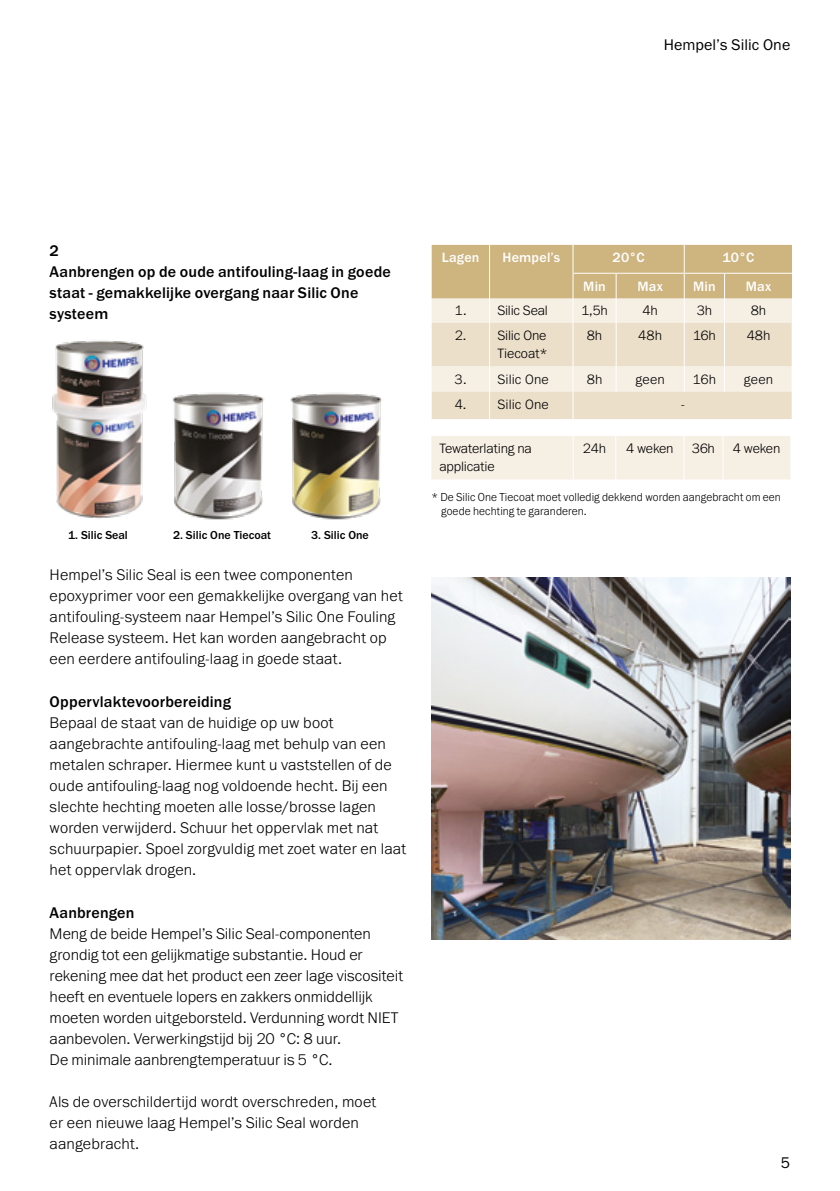
<style>
.page{position:relative;width:840px;height:1191px;background:#fff}
.page>*{position:absolute;margin:0;border:0;box-sizing:border-box;transform-origin:0 0}
.t1{font:300 16px/21px "Franklin Gothic URW";letter-spacing:.005em;color:#000}
.t2{font:500 16px/21px "Franklin Gothic URW";letter-spacing:.01em;color:#000}
.t3{font:16px "Franklin Gothic URW Boo";color:#000}
.t4{font:300 14px/18px "Franklin Gothic URW";letter-spacing:-.005em;color:#000;text-align:right}
.t5{font:500 14px "Franklin Gothic URW";letter-spacing:.015em;color:#fff}
.t6{font:300 12px/14px "Franklin Gothic URW";letter-spacing:.01em;color:#000;scale:.95 1}
.t7{font:500 12px "Franklin Gothic URW";color:#000}
</style>
<div class="page">
<img style="left:431px;top:577px;width:358px;height:362px">
<svg style="left:431px;top:245px;width:361px;height:174px;background:#e5d7bb"></svg>
<div style="left:431px;top:436px;width:358px;height:43px;background:#f6efe4"></div>
<hr style="left:572px;top:436px;width:1px;height:43px;background:#fff">
<hr style="left:615px;top:436px;width:1px;height:43px;background:#fff">
<hr style="left:683px;top:436px;width:1px;height:43px;background:#fff">
<hr style="left:722px;top:436px;width:1px;height:43px;background:#fff">
<img style="left:290px;top:392px;width:92px;height:127px">
<img style="left:172px;top:392px;width:92px;height:127px">
<img style="left:52px;top:341px;width:95px;height:178px">
<p class="t3" style="left:663px;top:34px;width:128px">Hempel’s Silic One</p>
<p class="t2" style="left:50px;top:239px;width:342px">2<br>Aanbrengen op de oude antifouling-laag in goede staat - gemakkelijke overgang naar Silic One systeem</p>
<p class="t7" style="left:68px;top:528px;width:61px">1. Silic Seal</p>
<p class="t7" style="left:173px;top:528px;width:99px">2. Silic One Tiecoat</p>
<p class="t7" style="left:311px;top:528px;width:59px">3. Silic One</p>
<p class="t1" style="left:50px;top:564px;width:354px">Hempel’s Silic Seal is een twee componenten epoxyprimer voor een gemakkelijke overgang van het antifouling-systeem naar Hempel’s Silic One Fouling Release systeem. Het kan worden aangebracht op een eerdere antifouling-laag in goede staat.</p>
<p class="t2" style="left:50px;top:691px;width:183px">Oppervlaktevoorbereiding</p>
<p class="t1" style="left:50px;top:712px;width:358px">Bepaal de staat van de huidige op uw boot aangebrachte antifouling-laag met behulp van een metalen schraper. Hiermee kunt u vaststellen of de oude antifouling-laag nog voldoende hecht. Bij een slechte hechting moeten alle losse/brosse lagen worden verwijderd. Schuur het oppervlak met nat schuurpapier. Spoel zorgvuldig met zoet water en laat het oppervlak drogen.</p>
<p class="t2" style="left:50px;top:902px;width:86px">Aanbrengen</p>
<p class="t1" style="left:50px;top:923px;width:355px">Meng de beide Hempel’s Silic Seal-componenten grondig tot een gelijkmatige substantie. Houd er rekening mee dat het product een zeer lage viscositeit heeft en eventuele lopers en zakkers onmiddellijk moeten worden uitgeborsteld. Verdunning wordt NIET aanbevolen. Verwerkingstijd bij 20 °C: 8 uur.<br>De minimale aanbrengtemperatuur is 5 °C.</p>
<p class="t1" style="left:50px;top:1090px;width:328px">Als de overschildertijd wordt overschreden, moet er een nieuwe laag Hempel’s Silic Seal worden aangebracht.</p>
<p class="t5" style="left:441px;top:249px;width:39px">Lagen</p>
<p class="t5" style="left:502px;top:249px;width:59px">Hempel’s</p>
<p class="t5" style="left:612px;top:249px;width:33px">20°C</p>
<p class="t5" style="left:722px;top:249px;width:33px">10°C</p>
<p class="t5" style="left:583px;top:277px;width:24px">Min</p>
<p class="t5" style="left:637px;top:277px;width:27px">Max</p>
<p class="t5" style="left:692px;top:277px;width:24px">Min</p>
<p class="t5" style="left:745px;top:277px;width:27px">Max</p>
<p class="t4" style="left:454px;top:301px;width:95px">1. Silic Seal</p>
<p class="t4" style="left:580px;top:301px;width:28px">1,5h</p>
<p class="t4" style="left:642px;top:301px;width:17px">4h</p>
<p class="t4" style="left:696px;top:301px;width:17px">3h</p>
<p class="t4" style="left:750px;top:301px;width:17px">8h</p>
<p class="t4" style="left:454px;top:326px;width:94px">2. Silic One<br>Tiecoat*</p>
<p class="t4" style="left:586px;top:326px;width:17px">8h</p>
<p class="t4" style="left:638px;top:326px;width:25px">48h</p>
<p class="t4" style="left:692px;top:326px;width:25px">16h</p>
<p class="t4" style="left:746px;top:326px;width:25px">48h</p>
<p class="t4" style="left:454px;top:370px;width:96px">3. Silic One</p>
<p class="t4" style="left:586px;top:370px;width:17px">8h</p>
<p class="t4" style="left:635px;top:370px;width:31px">geen</p>
<p class="t4" style="left:692px;top:370px;width:25px">16h</p>
<p class="t4" style="left:743px;top:370px;width:31px">geen</p>
<p class="t4" style="left:454px;top:395px;width:96px">4. Silic One</p>
<p class="t4" style="left:680px;top:395px;width:5px">-</p>
<p class="t4" style="left:439px;top:439px;width:94px;text-align:left">Tewaterlating na applicatie</p>
<p class="t4" style="left:582px;top:439px;width:25px">24h</p>
<p class="t4" style="left:625px;top:439px;width:49px">4 weken</p>
<p class="t4" style="left:691px;top:439px;width:24px">36h</p>
<p class="t4" style="left:732px;top:439px;width:49px">4 weken</p>
<p class="t6" style="left:441px;top:489px;width:359px;text-indent:-10px">* De Silic One Tiecoat moet volledig dekkend worden aangebracht om een goede hechting te garanderen.</p>
<p class="t3" style="left:780px;top:1152px;width:11px">5</p>
</div>
